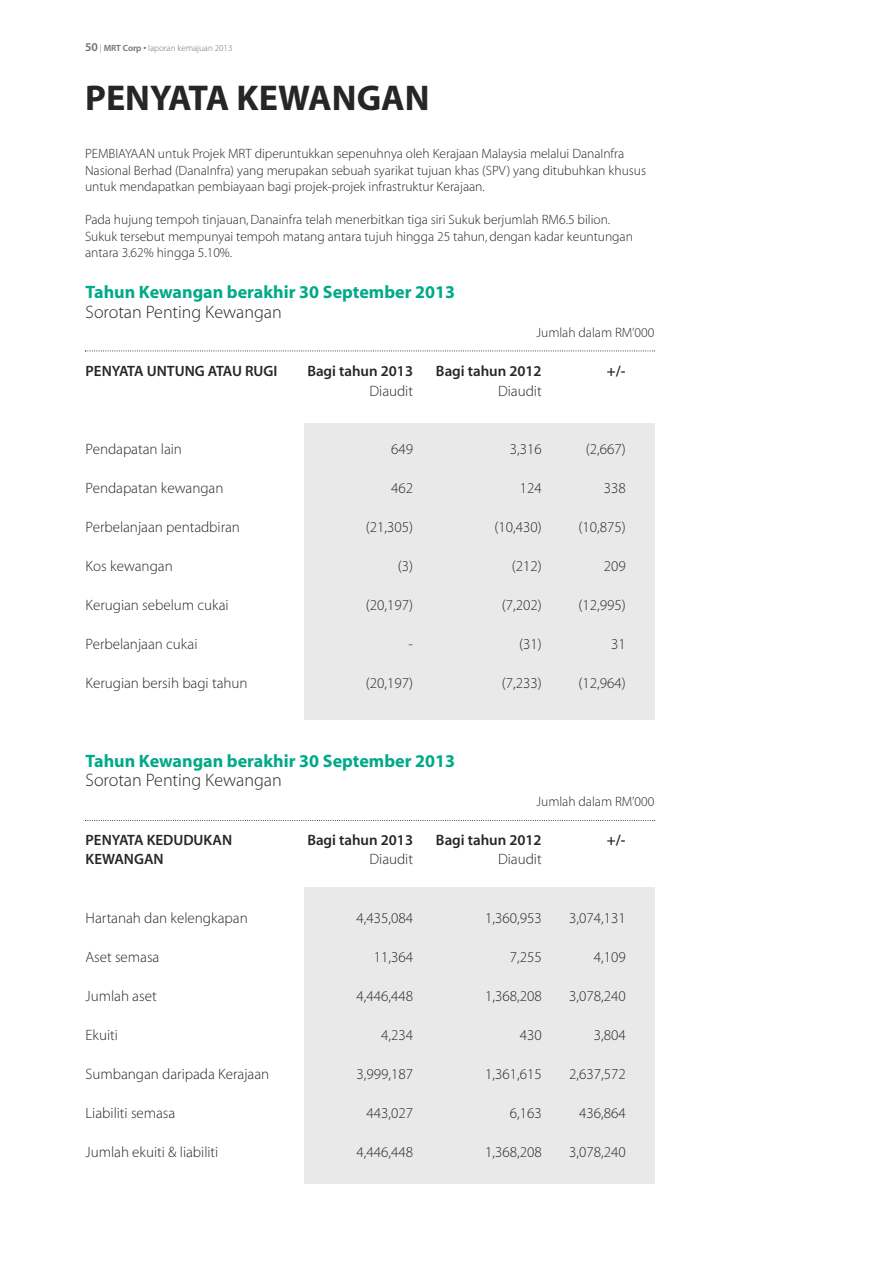
<style>
.page{position:relative;width:893px;height:1263px;background:#fff}
.page>*{position:absolute;margin:0;border:0;box-sizing:border-box;transform-origin:0 0}
.t1{font:36px "Myriad MM 700 wt 600 wd";color:#272627}
.t2{font:18px "Myriad MM 700 wt 600 wd";color:#00a988}
.t3{font:18px "Myriad MM 215 wt 600 wd";color:#272627}
.t4{font:15px "Myriad MM 215 wt 600 wd";color:#272627}
.t5{font:15px "Myriad MM 565 wt 600 wd";color:#272627}
.t6{font:13.5px/16.5px "Myriad MM 215 wt 600 wd";color:#272627}
.t7{font:9px "Myriad MM 215 wt 600 wd";color:#6d6e71}
.s1{font-family:"Myriad MM 565 wt 600 wd";font-size:12px}
.s2{font-family:"Myriad MM 565 wt 600 wd"}
</style>
<div class="page">
<div style="left:304px;top:887px;width:351px;height:296px;background:#e9e9e9"></div>
<div style="left:304px;top:423px;width:351px;height:296px;background:#e9e9e9"></div>
<svg style="left:85px;top:350px;width:570px;height:1px"></svg>
<svg style="left:85px;top:820px;width:570px;height:1px"></svg>
<p class="t7" style="left:85px;top:45px;width:149px"><span class="s1">50</span> | <span class="s2">MRT Corp •</span> laporan kemajuan 2013</p>
<h1 class="t1" style="left:85px;top:85px;width:346px">PENYATA KEWANGAN</h1>
<p class="t6" style="left:85px;top:147px;width:563px">PEMBIAYAAN untuk Projek MRT diperuntukkan sepenuhnya oleh Kerajaan Malaysia melalui DanaInfra<br>Nasional Berhad (DanaInfra) yang merupakan sebuah syarikat tujuan khas (SPV) yang ditubuhkan khusus untuk mendapatkan pembiayaan bagi projek-projek infrastruktur Kerajaan.</p>
<p class="t6" style="left:85px;top:213px;width:549px">Pada hujung tempoh tinjauan,Danainfra telah menerbitkan tiga siri Sukuk berjumlah RM6.5 bilion.<br>Sukuk tersebut mempunyai tempoh matang antara tujuh hingga 25 tahun, dengan kadar keuntungan antara 3.62% hingga 5.10%.</p>
<p class="t2" style="left:86px;top:286px;width:371px">Tahun Kewangan berakhir 30 September 2013</p>
<p class="t3" style="left:86px;top:305px;width:198px">Sorotan Penting Kewangan</p>
<p class="t6" style="left:537px;top:326px;width:119px">Jumlah dalam RM’000</p>
<p class="t5" style="left:86px;top:366px;width:193px">PENYATA UNTUNG ATAU RUGI</p>
<p class="t5" style="left:307px;top:366px;width:107px">Bagi tahun 2013</p>
<p class="t5" style="left:436px;top:366px;width:107px">Bagi tahun 2012</p>
<p class="t5" style="left:607px;top:366px;width:20px">+/-</p>
<p class="t4" style="left:369px;top:385px;width:45px">Diaudit</p>
<p class="t4" style="left:498px;top:385px;width:45px">Diaudit</p>
<p class="t4" style="left:86px;top:444px;width:98px">Pendapatan lain</p>
<p class="t4" style="left:391px;top:444px;width:23px">649</p>
<p class="t4" style="left:510px;top:444px;width:33px">3,316</p>
<p class="t4" style="left:586px;top:444px;width:41px">(2,667)</p>
<p class="t4" style="left:86px;top:483px;width:139px">Pendapatan kewangan</p>
<p class="t4" style="left:391px;top:483px;width:23px">462</p>
<p class="t4" style="left:520px;top:483px;width:23px">124</p>
<p class="t4" style="left:604px;top:483px;width:23px">338</p>
<p class="t4" style="left:86px;top:522px;width:156px">Perbelanjaan pentadbiran</p>
<p class="t4" style="left:366px;top:522px;width:49px">(21,305)</p>
<p class="t4" style="left:494px;top:522px;width:49px">(10,430)</p>
<p class="t4" style="left:578px;top:522px;width:49px">(10,875)</p>
<p class="t4" style="left:86px;top:561px;width:89px">Kos kewangan</p>
<p class="t4" style="left:398px;top:561px;width:17px">(3)</p>
<p class="t4" style="left:512px;top:561px;width:31px">(212)</p>
<p class="t4" style="left:604px;top:561px;width:23px">209</p>
<p class="t4" style="left:86px;top:600px;width:145px">Kerugian sebelum cukai</p>
<p class="t4" style="left:366px;top:600px;width:49px">(20,197)</p>
<p class="t4" style="left:502px;top:600px;width:41px">(7,202)</p>
<p class="t4" style="left:578px;top:600px;width:49px">(12,995)</p>
<p class="t4" style="left:86px;top:639px;width:113px">Perbelanjaan cukai</p>
<p class="t4" style="left:409px;top:639px;width:6px">-</p>
<p class="t4" style="left:519px;top:639px;width:24px">(31)</p>
<p class="t4" style="left:611px;top:639px;width:16px">31</p>
<p class="t4" style="left:86px;top:678px;width:163px">Kerugian bersih bagi tahun</p>
<p class="t4" style="left:366px;top:678px;width:49px">(20,197)</p>
<p class="t4" style="left:502px;top:678px;width:41px">(7,233)</p>
<p class="t4" style="left:578px;top:678px;width:49px">(12,964)</p>
<p class="t2" style="left:86px;top:754px;width:371px">Tahun Kewangan berakhir 30 September 2013</p>
<p class="t3" style="left:86px;top:773px;width:198px">Sorotan Penting Kewangan</p>
<p class="t6" style="left:537px;top:794px;width:119px">Jumlah dalam RM’000</p>
<p class="t5" style="left:86px;top:834px;width:148px">PENYATA KEDUDUKAN</p>
<p class="t5" style="left:307px;top:834px;width:107px">Bagi tahun 2013</p>
<p class="t5" style="left:436px;top:834px;width:107px">Bagi tahun 2012</p>
<p class="t5" style="left:607px;top:834px;width:20px">+/-</p>
<p class="t5" style="left:86px;top:853px;width:80px">KEWANGAN</p>
<p class="t4" style="left:369px;top:853px;width:45px">Diaudit</p>
<p class="t4" style="left:498px;top:853px;width:45px">Diaudit</p>
<p class="t4" style="left:86px;top:912px;width:164px">Hartanah dan kelengkapan</p>
<p class="t4" style="left:357px;top:912px;width:58px">4,435,084</p>
<p class="t4" style="left:485px;top:912px;width:58px">1,360,953</p>
<p class="t4" style="left:569px;top:912px;width:58px">3,074,131</p>
<p class="t4" style="left:86px;top:951px;width:75px">Aset semasa</p>
<p class="t4" style="left:374px;top:951px;width:41px">11,364</p>
<p class="t4" style="left:510px;top:951px;width:33px">7,255</p>
<p class="t4" style="left:594px;top:951px;width:33px">4,109</p>
<p class="t4" style="left:86px;top:990px;width:73px">Jumlah aset</p>
<p class="t4" style="left:357px;top:990px;width:58px">4,446,448</p>
<p class="t4" style="left:485px;top:990px;width:58px">1,368,208</p>
<p class="t4" style="left:569px;top:990px;width:58px">3,078,240</p>
<p class="t4" style="left:86px;top:1029px;width:34px">Ekuiti</p>
<p class="t4" style="left:381px;top:1029px;width:33px">4,234</p>
<p class="t4" style="left:520px;top:1029px;width:23px">430</p>
<p class="t4" style="left:594px;top:1029px;width:33px">3,804</p>
<p class="t4" style="left:86px;top:1068px;width:185px">Sumbangan daripada Kerajaan</p>
<p class="t4" style="left:357px;top:1068px;width:58px">3,999,187</p>
<p class="t4" style="left:485px;top:1068px;width:58px">1,361,615</p>
<p class="t4" style="left:569px;top:1068px;width:58px">2,637,572</p>
<p class="t4" style="left:86px;top:1107px;width:91px">Liabiliti semasa</p>
<p class="t4" style="left:366px;top:1107px;width:48px">443,027</p>
<p class="t4" style="left:510px;top:1107px;width:33px">6,163</p>
<p class="t4" style="left:579px;top:1107px;width:48px">436,864</p>
<p class="t4" style="left:86px;top:1146px;width:134px">Jumlah ekuiti &amp; liabiliti</p>
<p class="t4" style="left:357px;top:1146px;width:58px">4,446,448</p>
<p class="t4" style="left:485px;top:1146px;width:58px">1,368,208</p>
<p class="t4" style="left:569px;top:1146px;width:58px">3,078,240</p>
</div>
